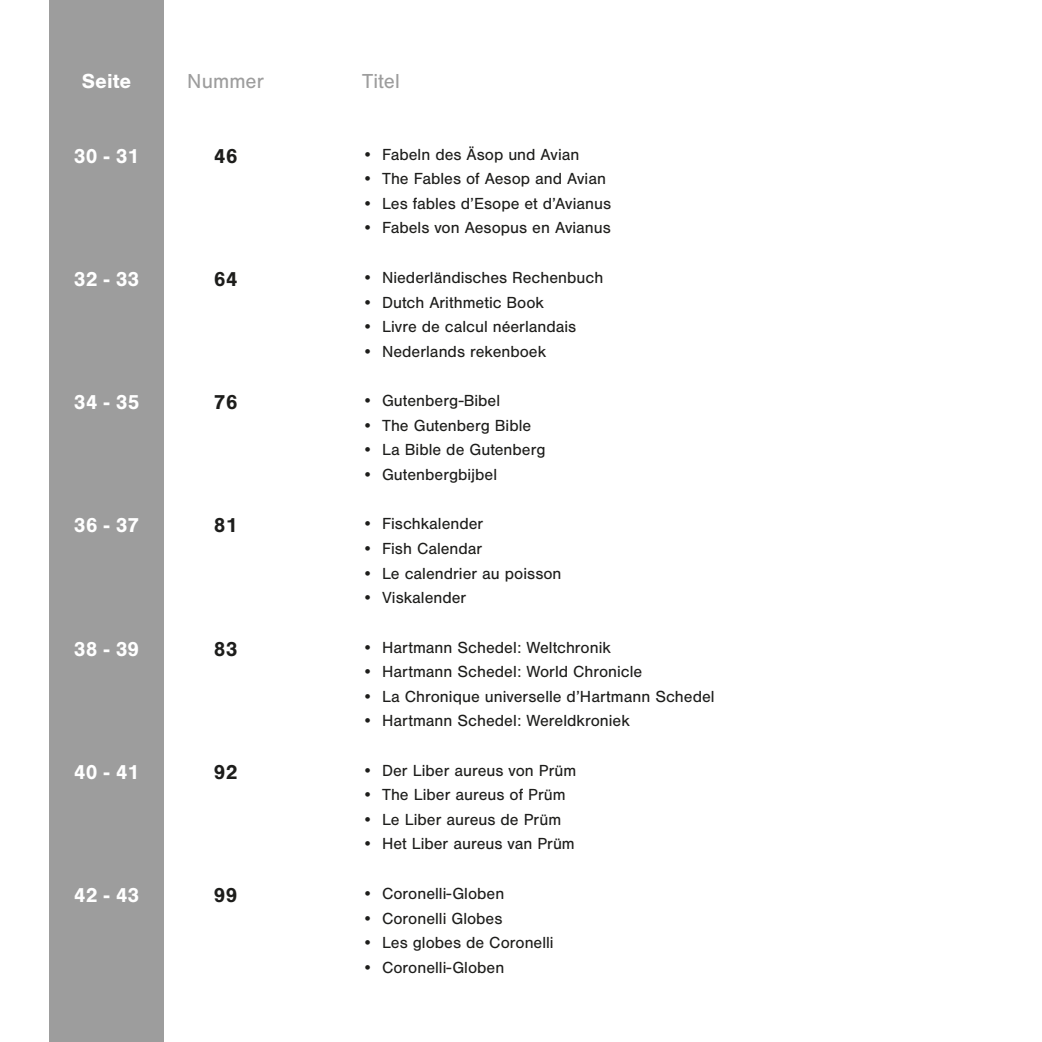
<style>
.page{position:relative;width:1042px;height:1042px;background:#fff}
.page>*{position:absolute;margin:0;border:0;box-sizing:border-box;transform-origin:0 0}
.t1{font:700 21px "Nimbus San";color:#fff}
.t2{font:700 21px "Nimbus San";color:#1d1d1b}
.t3{font:21px "Nimbus San";color:#9d9d9d}
.t4{font:16.62px "Nimbus San";color:#1d1d1b}
</style>
<div class="page">
<div style="left:50px;top:0;width:114px;height:1042px;background:#9d9d9d"></div>
<p class="t1" style="left:82px;top:70px;width:51px">Seite</p>
<p class="t3" style="left:187px;top:70px;width:78px">Nummer</p>
<p class="t3" style="left:362px;top:70px;width:39px">Titel</p>
<p class="t1" style="left:74px;top:144px;width:67px">30 - 31</p>
<p class="t2" style="left:214px;top:144px;width:25px">46</p>
<p class="t1" style="left:74px;top:267px;width:67px">32 - 33</p>
<p class="t2" style="left:214px;top:267px;width:25px">64</p>
<p class="t4" style="left:362px;top:145px;width:219px">• Fabeln des Äsop und Avian</p>
<p class="t4" style="left:362px;top:170px;width:245px">• The Fables of Aesop and Avian</p>
<p class="t4" style="left:362px;top:194px;width:250px">• Les fables d’Esope et d’Avianus</p>
<p class="t4" style="left:362px;top:219px;width:250px">• Fabels von Aesopus en Avianus</p>
<p class="t4" style="left:362px;top:268px;width:243px">• Niederländisches Rechenbuch</p>
<p class="t4" style="left:362px;top:293px;width:183px">• Dutch Arithmetic Book</p>
<p class="t4" style="left:362px;top:317px;width:216px">• Livre de calcul néerlandais</p>
<p class="t4" style="left:362px;top:342px;width:185px">• Nederlands rekenboek</p>
<p class="t1" style="left:74px;top:390px;width:67px">34 - 35</p>
<p class="t2" style="left:214px;top:390px;width:25px">76</p>
<p class="t4" style="left:362px;top:392px;width:139px">• Gutenberg-Bibel</p>
<p class="t4" style="left:362px;top:416px;width:171px">• The Gutenberg Bible</p>
<p class="t4" style="left:362px;top:441px;width:185px">• La Bible de Gutenberg</p>
<p class="t4" style="left:362px;top:465px;width:136px">• Gutenbergbijbel</p>
<p class="t1" style="left:74px;top:514px;width:67px">36 - 37</p>
<p class="t2" style="left:214px;top:514px;width:25px">81</p>
<p class="t4" style="left:362px;top:515px;width:123px">• Fischkalender</p>
<p class="t4" style="left:362px;top:539px;width:122px">• Fish Calendar</p>
<p class="t4" style="left:362px;top:564px;width:201px">• Le calendrier au poisson</p>
<p class="t4" style="left:362px;top:588px;width:106px">• Viskalender</p>
<p class="t1" style="left:74px;top:637px;width:67px">38 - 39</p>
<p class="t2" style="left:214px;top:637px;width:25px">83</p>
<p class="t4" style="left:362px;top:638px;width:250px">• Hartmann Schedel: Weltchronik</p>
<p class="t4" style="left:362px;top:662px;width:282px">• Hartmann Schedel: World Chronicle</p>
<p class="t4" style="left:362px;top:687px;width:354px">• La Chronique universelle d’Hartmann Schedel</p>
<p class="t4" style="left:362px;top:711px;width:269px">• Hartmann Schedel: Wereldkroniek</p>
<p class="t1" style="left:74px;top:760px;width:67px">40 - 41</p>
<p class="t2" style="left:214px;top:760px;width:25px">92</p>
<p class="t4" style="left:362px;top:761px;width:216px">• Der Liber aureus von Prüm</p>
<p class="t4" style="left:362px;top:786px;width:205px">• The Liber aureus of Prüm</p>
<p class="t4" style="left:362px;top:810px;width:201px">• Le Liber aureus de Prüm</p>
<p class="t4" style="left:362px;top:835px;width:214px">• Het Liber aureus van Prüm</p>
<p class="t1" style="left:74px;top:883px;width:67px">42 - 43</p>
<p class="t2" style="left:214px;top:883px;width:25px">99</p>
<p class="t4" style="left:362px;top:884px;width:144px">• Coronelli-Globen</p>
<p class="t4" style="left:362px;top:909px;width:142px">• Coronelli Globes</p>
<p class="t4" style="left:362px;top:933px;width:193px">• Les globes de Coronelli</p>
<p class="t4" style="left:362px;top:958px;width:144px">• Coronelli-Globen</p>
</div>
